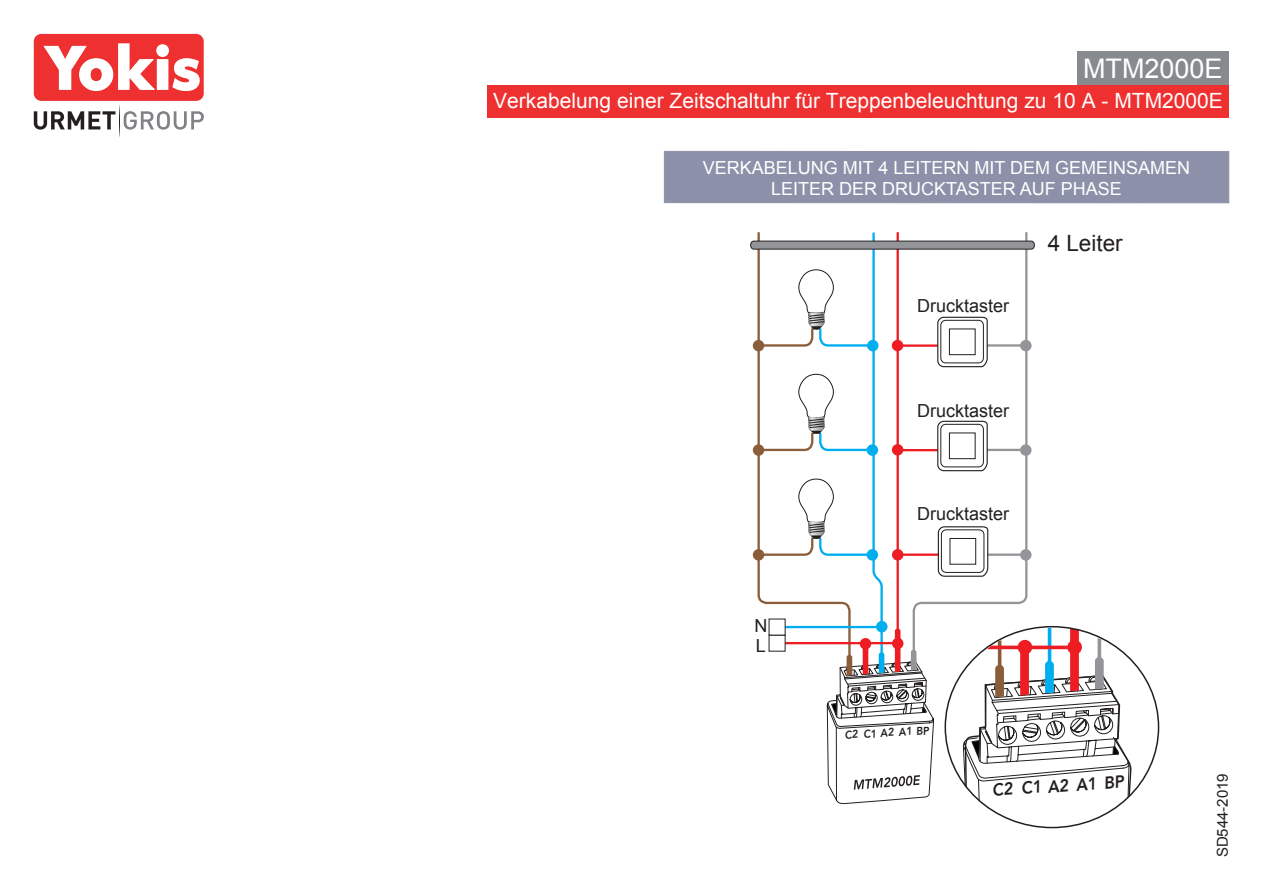
<style>
.page{position:relative;width:1263px;height:893px;background:#fff}
.page>*{position:absolute;margin:0;border:0;box-sizing:border-box;transform-origin:0 0}
.t1{font:27px "Arial";color:#fff}
.t2{font:22.5px "Arial";color:#231f20}
.t3{font:21px "Arial";color:#fff}
.t4{font:18px/21px "Arial";color:#fff;text-align:center}
.t5{font:18px/19.8px "Arial";color:#231f20}
.t6{font:800 17.4px "Avenir";color:#231f20;scale:.92 1}
.t7{font:15px "Arial";color:#231f20}
.t8{font:800 11.25px "Avenir";color:#231f20;scale:.92 1}
</style>
<div class="page">
<div style="left:1077px;top:51px;width:152px;height:34px;background:#878a8e"></div>
<div style="left:487px;top:86px;width:742px;height:32px;background:#ee3130"></div>
<div style="left:664px;top:151px;width:565px;height:52px;background:#8c90a9"></div>
<svg style="left:750px;top:232px;width:408px;height:595px"></svg>
<div style="left:34px;top:34px;width:170px;height:67px;background:#ee3130;border-radius:7px"></div>
<svg style="left:43px;top:43px;width:157px;height:48px"></svg>
<svg style="left:124px;top:111px;width:80px;height:19px"></svg>
<svg style="left:34px;top:111px;width:82px;height:19px"></svg>
<h1 class="t1" style="left:1083px;top:51px;width:141px">MTM2000E</h1>
<p class="t3" style="left:493px;top:87px;width:731px">Verkabelung einer Zeitschaltuhr für Treppenbeleuchtung zu 10 A - MTM2000E</p>
<p class="t4" style="left:703px;top:158px;width:489px">VERKABELUNG MIT 4 LEITERN MIT DEM GEMEINSAMEN<br>LEITER DER DRUCKTASTER AUF PHASE</p>
<p class="t2" style="left:1048px;top:229px;width:77px">4 Leiter</p>
<p class="t5" style="left:917px;top:296px;width:94px">Drucktaster</p>
<p class="t5" style="left:917px;top:401px;width:94px">Drucktaster</p>
<p class="t5" style="left:754px;top:616px;width:14px">N<br>L</p>
<p class="t5" style="left:917px;top:504px;width:94px">Drucktaster</p>
<p class="t8" style="left:844px;top:726px;width:93px;rotate:-5deg">C2 C1 A2 A1 BP</p>
<p class="t6" style="left:991px;top:776px;width:145px;rotate:-5deg">C2 C1 A2 A1 BP</p>
<p class="t7" style="left:1212px;top:857px;width:86px;rotate:-90deg">SD544-2019</p>
</div>
